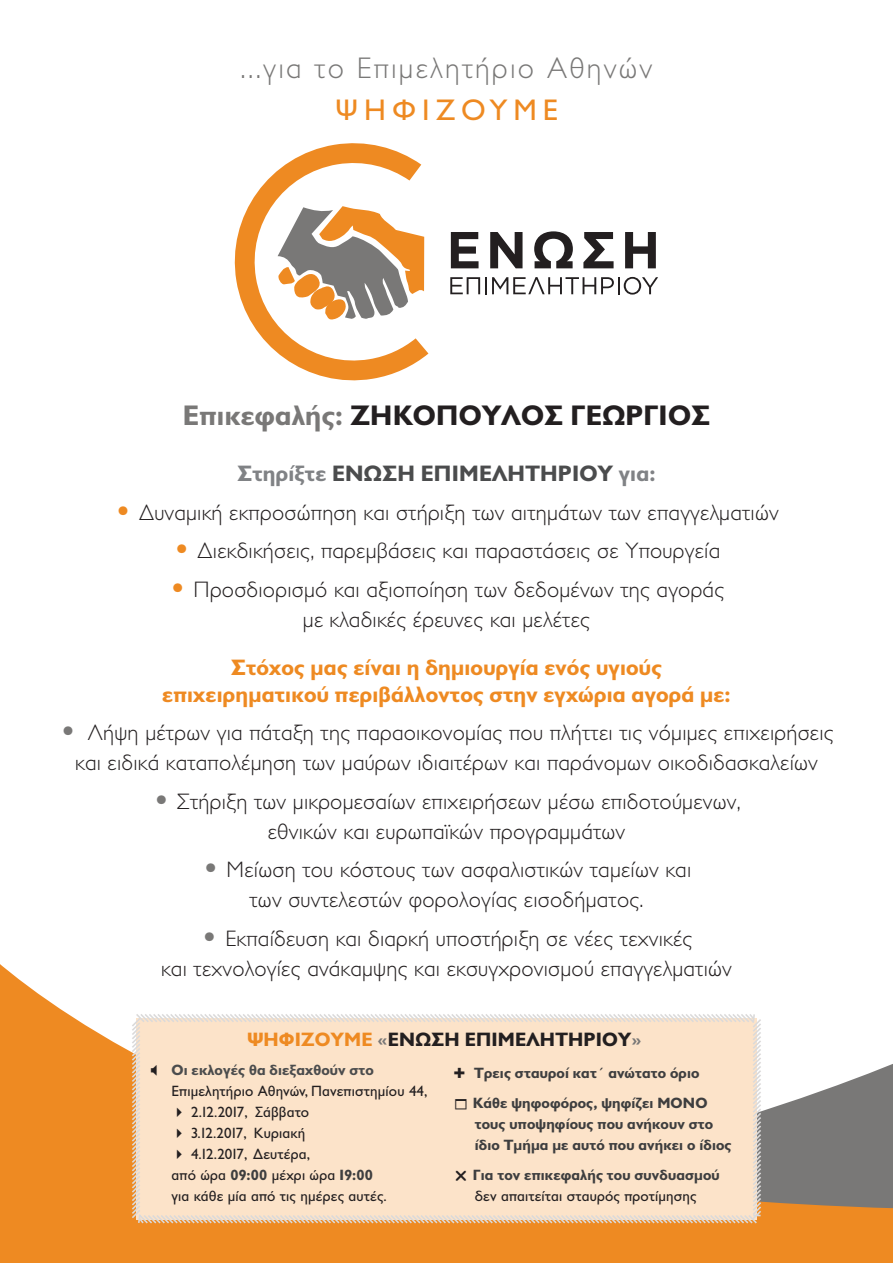
<style>
.page{position:relative;width:893px;height:1263px;background:#fff}
.page>*{position:absolute;margin:0;border:0;box-sizing:border-box;transform-origin:0 0}
.t1{font:300 30px "Gill Sans Hel";letter-spacing:.075em;color:#797877}
.t2{font:30px "Gill Sans Hel";letter-spacing:.2em;color:#ee8a22}
.t3{font:700 28.5px "Gill Sans Hel";letter-spacing:.01em;color:#231f20}
.t4{font:300 22.5px/30px "Gill Sans Hel";letter-spacing:.01em;color:#231f20;text-align:center}
.t5{font:700 22.5px/27px "Gill Sans Hel";letter-spacing:.01em;color:#ee8a22;text-align:center}
.t6{font:700 22.5px "Gill Sans Hel";letter-spacing:.01em;color:#4b4c4d}
.t7{font:700 19.5px "Gill Sans Hel";letter-spacing:.01em;color:#231f20}
.t8{font:700 19.5px "Gill Sans Hel";color:#ee8a22}
.t9{font:15px/21px "Gill Sans Hel";letter-spacing:.01em;color:#231f20}
.t10{font:700 15px/30.3px "Gill Sans Hel";letter-spacing:.01em;color:#3e3e3f}
.t11{font:700 15px "Gill Sans Hel";letter-spacing:.01em;color:#4b4c4d}
.s1{color:#797877}
.s2{color:#808285}
.s3{font-size:36px;color:#ee8a22}
.s4{font-size:36px;color:#797877}
.s5{font-weight:700;color:#3e3e3f}
.s6{font-weight:800;font-size:18px;color:#231f20}
</style>
<div class="page">
<svg style="left:451px;top:232px;width:28px;height:36px"></svg>
<svg style="left:490px;top:232px;width:32px;height:36px"></svg>
<svg style="left:534px;top:231px;width:39px;height:37px"></svg>
<svg style="left:583px;top:232px;width:31px;height:36px"></svg>
<svg style="left:625px;top:232px;width:31px;height:36px"></svg>
<svg style="left:450px;top:277px;width:208px;height:18px"></svg>
<svg style="left:234px;top:143px;width:194px;height:238px"></svg>
<svg style="left:0;top:964px;width:893px;height:299px"></svg>
<svg style="left:130px;top:1012px;width:633px;height:213px;background:#f9e0c7"></svg>
<svg style="left:151px;top:1065px;width:6px;height:11px"></svg>
<svg style="left:455px;top:1099px;width:12px;height:10px"></svg>
<svg style="left:456px;top:1171px;width:10px;height:10px"></svg>
<h1 class="t1" style="left:241px;top:53px;width:413px">...για το Επιμελητήριο Αθηνών</h1>
<h1 class="t2" style="left:335px;top:95px;width:224px">Ψηφίζουμε</h1>
<p class="t3" style="left:183px;top:401px;width:529px"><span class="s1">Επικεφαλής:</span> ΖΗΚΟΠΟΥΛΟΣ ΓΕΩΡΓΙΟΣ</p>
<p class="t6" style="left:237px;top:462px;width:420px"><span class="s2">Στηρίξτε</span> ΕΝΩΣΗ ΕΠΙΜΕΛΗΤΗΡΙΟΥ <span class="s2">για:</span></p>
<p class="t4" style="left:114px;top:498px;width:666px"><span class="s3">•</span> Δυναμική εκπροσώπηση και στήριξη των αιτημάτων των επαγγελματιών</p>
<p class="t4" style="left:173px;top:536px;width:549px"><span class="s3">•</span> Διεκδικήσεις, παρεμβάσεις και παραστάσεις σε Υπουργεία</p>
<p class="t4" style="left:169px;top:575px;width:557px"><span class="s3">•</span> Προσδιορισμό και αξιοποίηση των δεδομένων της αγοράς με κλαδικές έρευνες και μελέτες</p>
<p class="t5" style="left:162px;top:654px;width:570px">Στόχος μας είναι η δημιουργία ενός υγιούς επιχειρηματικού περιβάλλοντος στην εγχώρια αγορά με:</p>
<p class="t4" style="left:59px;top:718px;width:776px"><span class="s4">•</span> Λήψη μέτρων για πάταξη της παραοικονομίας που πλήττει τις νόμιμες επιχειρήσεις και ειδικά καταπολέμηση των μαύρων ιδιαιτέρων και παράνομων οικοδιδασκαλείων</p>
<p class="t4" style="left:152px;top:787px;width:590px"><span class="s4">•</span> Στήριξη των μικρομεσαίων επιχειρήσεων μέσω επιδοτούμενων, εθνικών και ευρωπαϊκών προγραμμάτων</p>
<p class="t4" style="left:202px;top:855px;width:491px"><span class="s4">•</span> Μείωση του κόστους των ασφαλιστικών ταμείων και των συντελεστών φορολογίας εισοδήματος.</p>
<p class="t4" style="left:161px;top:924px;width:572px"><span class="s4">•</span> Εκπαίδευση και διαρκή υποστήριξη σε νέες τεχνικές<br>και τεχνολογίες ανάκαμψης και εκσυγχρονισμού επαγγελματιών</p>
<p class="t8" style="left:247px;top:1030px;width:83px">Ψηφίζουμε</p>
<p class="t7" style="left:378px;top:1030px;width:265px"><span class="s1">«</span>ΕΝΩΣΗ ΕΠΙΜΕΛΗΤΗΡΙΟΥ<span class="s1">»</span></p>
<p class="t11" style="left:171px;top:1062px;width:204px">Οι εκλογές θα διεξαχθούν στο</p>
<p class="t9" style="left:172px;top:1081px;width:257px">Επιμελητήριο Αθηνών, Πανεπιστημίου 44,</p>
<p class="t9" style="left:172px;top:1102px;width:139px">✔ 2.12.2017, Σάββατο</p>
<p class="t9" style="left:172px;top:1123px;width:135px">✔ 3.12.2017, Κυριακή</p>
<p class="t9" style="left:172px;top:1144px;width:217px">✔ 4.12.2017, Δευτέρα,<br>από ώρα <span class="s5">09:00</span> μέχρι ώρα <span class="s5">19:00 </span>για κάθε μία από τις ημέρες αυτές.</p>
<p class="t10" style="left:473px;top:1058px;width:236px;text-indent:-19px"><span class="s6">+</span> Τρεις σταυροί κατ΄ ανώτατο όριο<br>Κάθε ψηφοφόρος, ψηφίζει ΜΟΝΟ</p>
<p class="t10" style="left:475px;top:1114px;width:258px;line-height:21px">τους υποψηφίους που ανήκουν στο ίδιο Τμήμα με αυτό που ανήκει ο ίδιος</p>
<p class="t10" style="left:473px;top:1160px;width:248px">Για τον επικεφαλής του συνδυασμού</p>
<p class="t9" style="left:475px;top:1186px;width:223px">δεν απαιτείται σταυρός προτίμησης</p>
</div>
